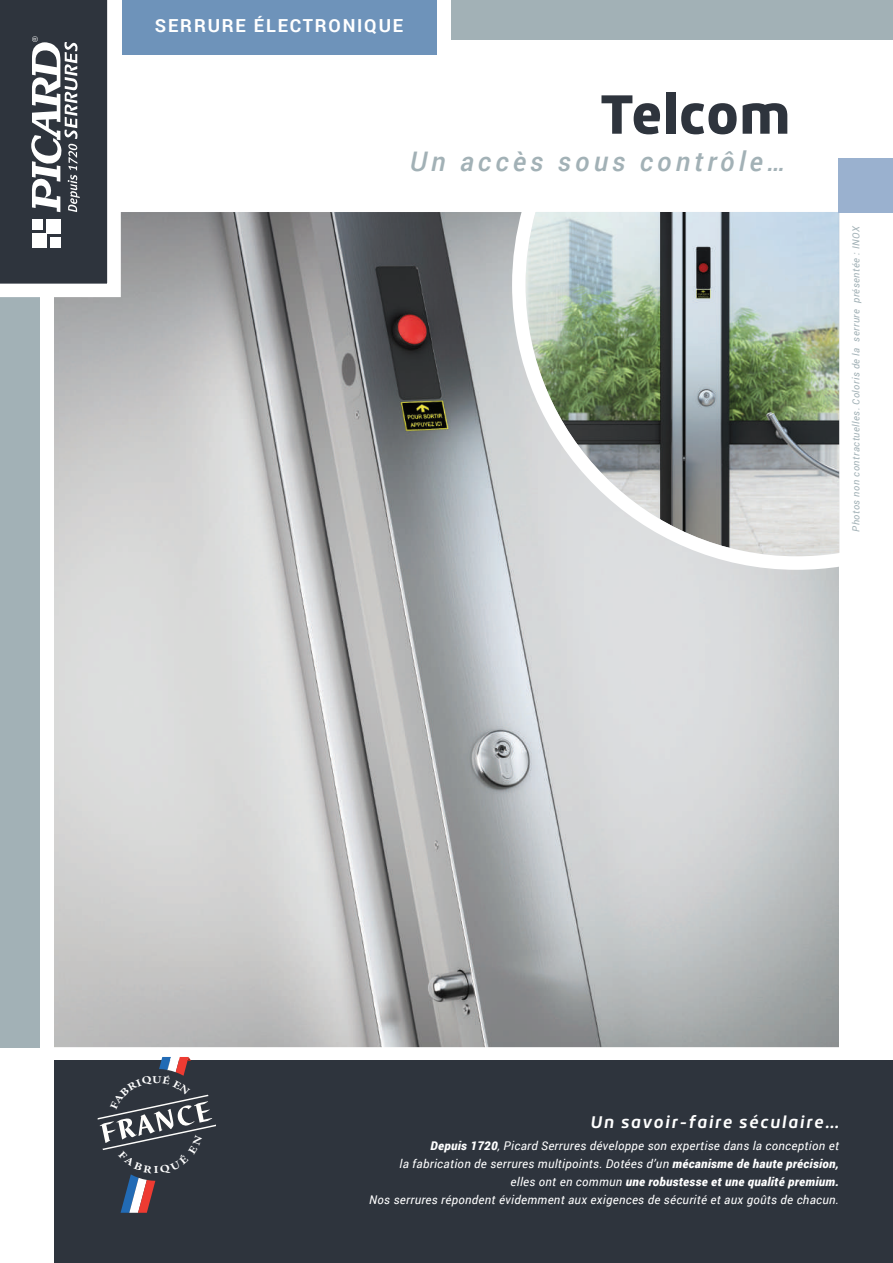
<style>
.page{position:relative;width:893px;height:1263px;background:#fff}
.page>*{position:absolute;margin:0;border:0;box-sizing:border-box;transform-origin:0 0}
.t1{font:900 54px "Roihu";color:#2e343d}
.t2{font:italic 500 27px "Roboto";letter-spacing:.15em;color:#a2b1b6}
.t3{font:700 18px "Roboto";letter-spacing:.1em;color:#fff}
.t4{font:italic 700 16.5px "Roihu";letter-spacing:.1em;color:#fff}
.t5{font:italic 12px/18px "Roboto";letter-spacing:.025em;color:#fff;text-align:right}
.t6{font:italic 9.75px "Roboto";letter-spacing:.05em;color:#a2b1b6}
.s1{font-weight:900}
</style>
<div class="page">
<div style="left:54px;top:1061px;width:839px;height:202px;background:#2e343d"></div>
<div style="left:0;top:262px;width:40px;height:785px;background:#a2b1b6"></div>
<svg style="left:0;top:0;width:127px;height:298px"></svg>
<img style="left:54px;top:212px;width:785px;height:835px">
<svg style="left:505px;top:189px;width:355px;height:388px"></svg>
<div style="left:839px;top:158px;width:54px;height:54px;background:#9ab1cf"></div>
<div style="left:452px;top:0;width:441px;height:40px;background:#a2b1b6"></div>
<div style="left:122px;top:0;width:314px;height:54px;background:#6e93ba"></div>
<svg style="left:98px;top:1057px;width:118px;height:156px"></svg>
<h3 class="t3" style="left:155px;top:13px;width:250px">SERRURE ÉLECTRONIQUE</h3>
<h1 class="t1" style="left:600px;top:83px;width:192px">Telcom</h1>
<h2 class="t2" style="left:410px;top:142px;width:377px">Un accès sous contrôle…</h2>
<p class="t6" style="left:849px;top:532px;width:307px;rotate:-90deg">Photos non contractuelles. Coloris de la serrure présentée : INOX</p>
<h3 class="t4" style="left:590px;top:1113px;width:250px">Un savoir-faire séculaire…</h3>
<p class="t5" style="left:369px;top:1136px;width:471px"><span class="s1">Depuis 1720</span>, Picard Serrures développe son expertise dans la conception et<br>la fabrication de serrures multipoints. Dotées d’un <span class="s1">mécanisme de haute précision,<br></span>elles ont en commun <span class="s1">une robustesse et une qualité premium.<br></span>Nos serrures répondent évidemment aux exigences de sécurité et aux goûts de chacun.</p>
</div>
